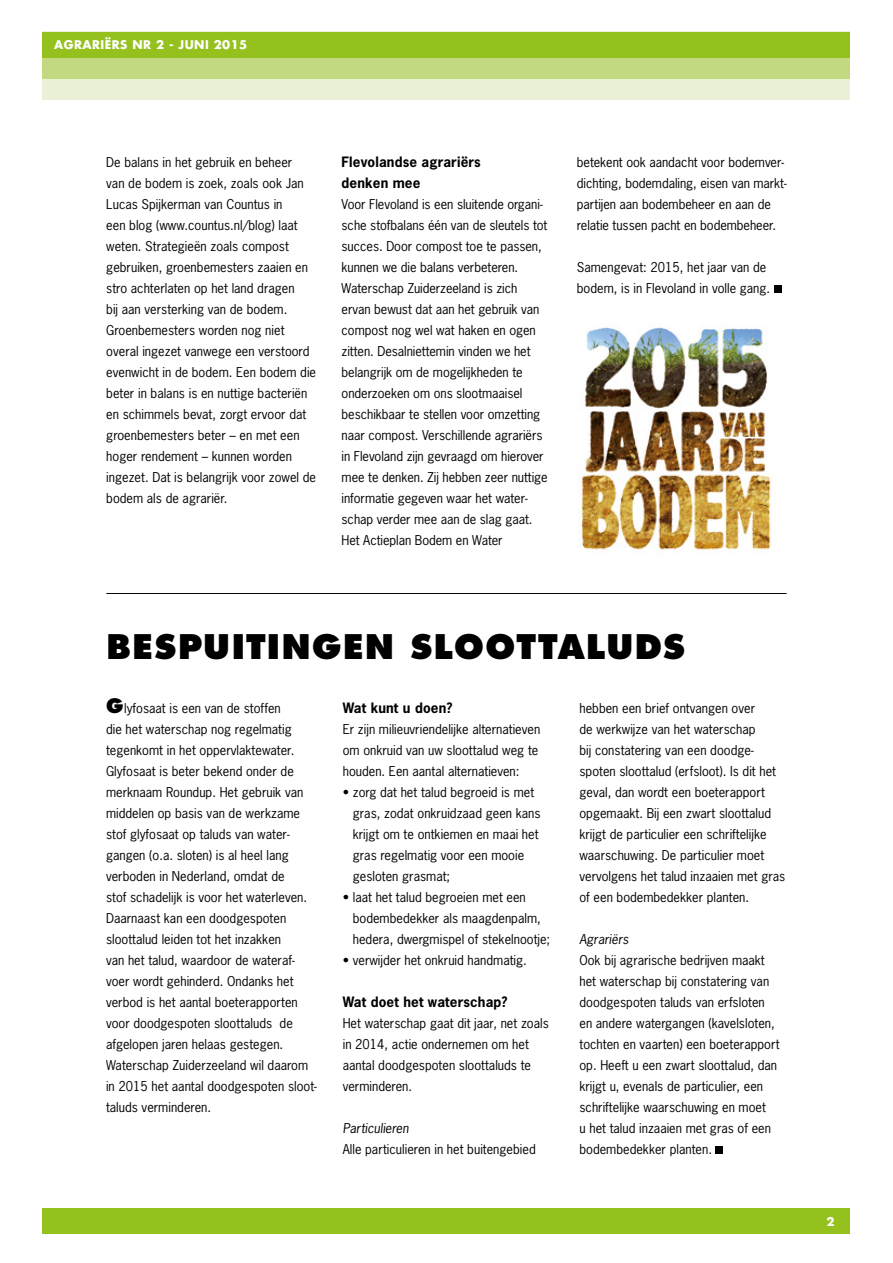
<style>
.page{position:relative;width:893px;height:1263px;background:#fff}
.page>*{position:absolute;margin:0;border:0;box-sizing:border-box;transform-origin:0 0}
.t1{font:800 33px "Futura";letter-spacing:.045em;color:#000}
.t2{font:700 13.5px/21px "News Gothic";letter-spacing:.01em;color:#000}
.t3{font:12.75px/21px "News Gothic";color:#000}
.t4{font:italic 12.75px "News Gothic";color:#000}
.t5{font:700 11.7px "Futura";letter-spacing:.04em;color:#fff}
.s1{font-family:"Futura";font-weight:800;font-size:19.5px}
</style>
<div class="page">
<div style="left:43px;top:32px;width:807px;height:68px;background:#ebf1d7"></div>
<div style="left:43px;top:32px;width:807px;height:47px;background:#c3d981"></div>
<div style="left:43px;top:1208px;width:807px;height:25px;background:#95c11f"></div>
<div style="left:43px;top:32px;width:807px;height:25px;background:#95c11f"></div>
<hr style="left:106px;top:593px;width:681px;height:1px;background:#000">
<div style="left:774px;top:285px;width:7px;height:8px;background:#000"></div>
<img style="left:581px;top:327px;width:190px;height:223px">
<div style="left:716px;top:1146px;width:7px;height:8px;background:#000"></div>
<p class="t5" style="left:54px;top:36px;width:195px">AGRARIËRS NR 2 - JUNI 2015</p>
<p class="t3" style="left:106px;top:151px;width:211px">De balans in het gebruik en beheer<br>van de bodem is zoek, zoals ook Jan Lucas Spijkerman van Countus in<br>een blog (www.countus.nl/blog) laat weten. Strategieën zoals compost gebruiken, groenbemesters zaaien en stro achterlaten op het land dragen<br>bij aan versterking van de bodem.<br>Groenbemesters worden nog niet overal ingezet vanwege een verstoord evenwicht in de bodem. Een bodem die beter in balans is en nuttige bacteriën en schimmels bevat, zorgt ervoor dat groenbemesters beter – en met een hoger rendement – kunnen worden ingezet. Dat is belangrijk voor zowel de bodem als de agrariër.</p>
<p class="t2" style="left:342px;top:151px;width:141px">Flevolandse agrariërs denken mee</p>
<p class="t3" style="left:342px;top:193px;width:208px">Voor Flevoland is een sluitende organi&shy;sche stofbalans één van de sleutels tot succes. Door compost toe te passen, kunnen we die balans verbeteren.<br>Waterschap Zuiderzeeland is zich ervan bewust dat aan het gebruik van compost nog wel wat haken en ogen zitten. Desalniettemin vinden we het belangrijk om de mogelijkheden te onderzoeken om ons slootmaaisel beschikbaar te stellen voor omzetting naar compost. Verschillende agrariërs in Flevoland zijn gevraagd om hierover mee te denken. Zij hebben zeer nuttige informatie gegeven waar het water&shy;schap verder mee aan de slag gaat.<br>Het Actieplan Bodem en Water</p>
<p class="t3" style="left:577px;top:151px;width:211px">betekent ook aandacht voor bodemver&shy;dichting, bodemdaling, eisen van markt&shy;partijen aan bodembeheer en aan de relatie tussen pacht en bodembeheer.</p>
<p class="t3" style="left:577px;top:256px;width:195px">Samengevat: 2015, het jaar van de bodem, is in Flevoland in volle gang.</p>
<h1 class="t1" style="left:107px;top:626px;width:580px">BESPUITINGEN SLOOTTALUDS</h1>
<p class="t3" style="left:106px;top:697px;width:212px"><span class="s1">G</span>lyfosaat is een van de stoffen<br>die het waterschap nog regelmatig tegenkomt in het oppervlaktewater.<br>Glyfosaat is beter bekend onder de merknaam Roundup. Het gebruik van middelen op basis van de werkzame stof glyfosaat op taluds van water&shy;gangen (o.a. sloten) is al heel lang verboden in Nederland, omdat de<br>stof schadelijk is voor het waterleven.<br>Daarnaast kan een doodgespoten sloottalud leiden tot het inzakken<br>van het talud, waardoor de wateraf&shy;voer wordt gehinderd. Ondanks het verbod is het aantal boeterapporten voor doodgespoten sloottaluds de afgelopen jaren helaas gestegen.<br>Waterschap Zuiderzeeland wil daarom in 2015 het aantal doodgespoten sloot&shy;taluds verminderen.</p>
<p class="t2" style="left:343px;top:697px;width:111px">Wat kunt u doen?</p>
<p class="t3" style="left:579px;top:697px;width:207px">hebben een brief ontvangen over<br>de werkwijze van het waterschap<br>bij constatering van een doodge&shy;spoten sloottalud (erfsloot). Is dit het geval, dan wordt een boeterapport opgemaakt. Bij een zwart sloottalud krijgt de particulier een schriftelijke waarschuwing. De particulier moet vervolgens het talud inzaaien met gras of een bodembedekker planten.</p>
<p class="t4" style="left:579px;top:931px;width:51px">Agrariërs</p>
<p class="t3" style="left:579px;top:949px;width:202px">Ook bij agrarische bedrijven maakt het waterschap bij constatering van doodgespoten taluds van erfsloten en andere watergangen (kavelsloten, tochten en vaarten) een boeterapport op. Heeft u een zwart sloottalud, dan krijgt u, evenals de particulier, een schriftelijke waarschuwing en moet<br>u het talud inzaaien met gras of een bodembedekker planten.</p>
<p class="t3" style="left:343px;top:718px;width:199px">Er zijn milieuvriendelijke alternatieven om onkruid van uw sloottalud weg te houden. Een aantal alternatieven:</p>
<p class="t3" style="left:353px;top:781px;width:189px;text-indent:-10px">• zorg dat het talud begroeid is met gras, zodat onkruidzaad geen kans krijgt om te ontkiemen en maai het gras regelmatig voor een mooie gesloten grasmat;</p>
<p class="t3" style="left:353px;top:886px;width:199px;text-indent:-10px">• laat het talud begroeien met een bodembedekker als maagdenpalm, hedera, dwergmispel of stekelnootje;</p>
<p class="t3" style="left:343px;top:949px;width:186px">• verwijder het onkruid handmatig.</p>
<p class="t2" style="left:343px;top:991px;width:166px">Wat doet het waterschap?</p>
<p class="t3" style="left:343px;top:1012px;width:208px">Het waterschap gaat dit jaar, net zoals in 2014, actie ondernemen om het aantal doodgespoten sloottaluds te verminderen.</p>
<p class="t4" style="left:343px;top:1120px;width:67px">Particulieren</p>
<p class="t3" style="left:343px;top:1138px;width:194px">Alle particulieren in het buitengebied</p>
<p class="t5" style="left:826px;top:1213px;width:10px">2</p>
</div>
